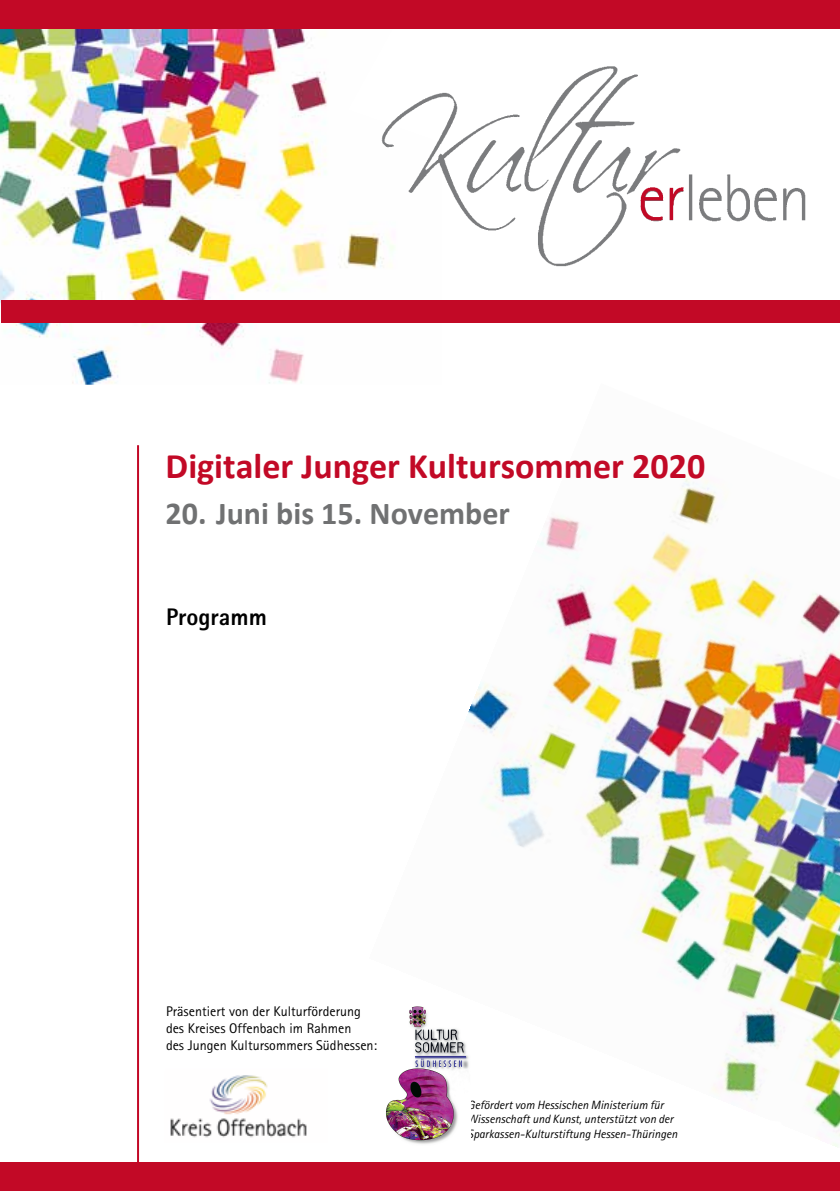
<style>
.page{position:relative;width:840px;height:1191px;background:#fff}
.page>*{position:absolute;margin:0;border:0;box-sizing:border-box;transform-origin:0 0}
.t1{font:700 36px "Calibri";color:#c20926}
.t2{font:700 32px "Calibri";color:#707172}
.t3{font:800 24px "Rotis Sans Serif";color:#000}
.t4{font:14px/16.8px "Rotis Sans Serif";color:#000}
.t5{font:italic 12px/14.4px "Rotis Sans Serif";color:#000}
</style>
<div class="page">
<img style="left:0;top:28px;width:441px;height:357px">
<img style="left:368px;top:383px;width:471px;height:764px">
<div style="left:1px;top:300px;width:838px;height:23px;background:#c20926"></div>
<hr style="left:137px;top:445px;width:2px;height:746px;background:#c20926">
<div style="left:0;top:0;width:839px;height:28px;background:#c20926"></div>
<img style="left:375px;top:63px;width:431px;height:206px">
<img style="left:639px;top:185px;width:47px;height:50px">
<div style="left:0;top:1162px;width:839px;height:29px;background:#c20926"></div>
<img style="left:170px;top:1075px;width:137px;height:63px">
<img style="left:385px;top:1006px;width:85px;height:139px">
<h1 class="t1" style="left:165px;top:441px;width:541px">Digitaler Junger Kultursommer 2020</h1>
<h2 class="t2" style="left:165px;top:491px;width:345px">20. Juni bis 15. November</h2>
<h3 class="t3" style="left:166px;top:601px;width:102px">Programm</h3>
<p class="t4" style="left:166px;top:1002px;width:212px">Präsentiert von der Kulturförderung des Kreises Offenbach im Rahmen<br>des Jungen Kultursommers Südhessen:</p>
<p class="t5" style="left:467px;top:1097px;width:211px">Gefördert vom Hessischen Ministerium für<br>Wissenschaft und Kunst, unterstützt von der<br>Sparkassen-Kulturstiftung Hessen-Thüringen</p>
</div>
